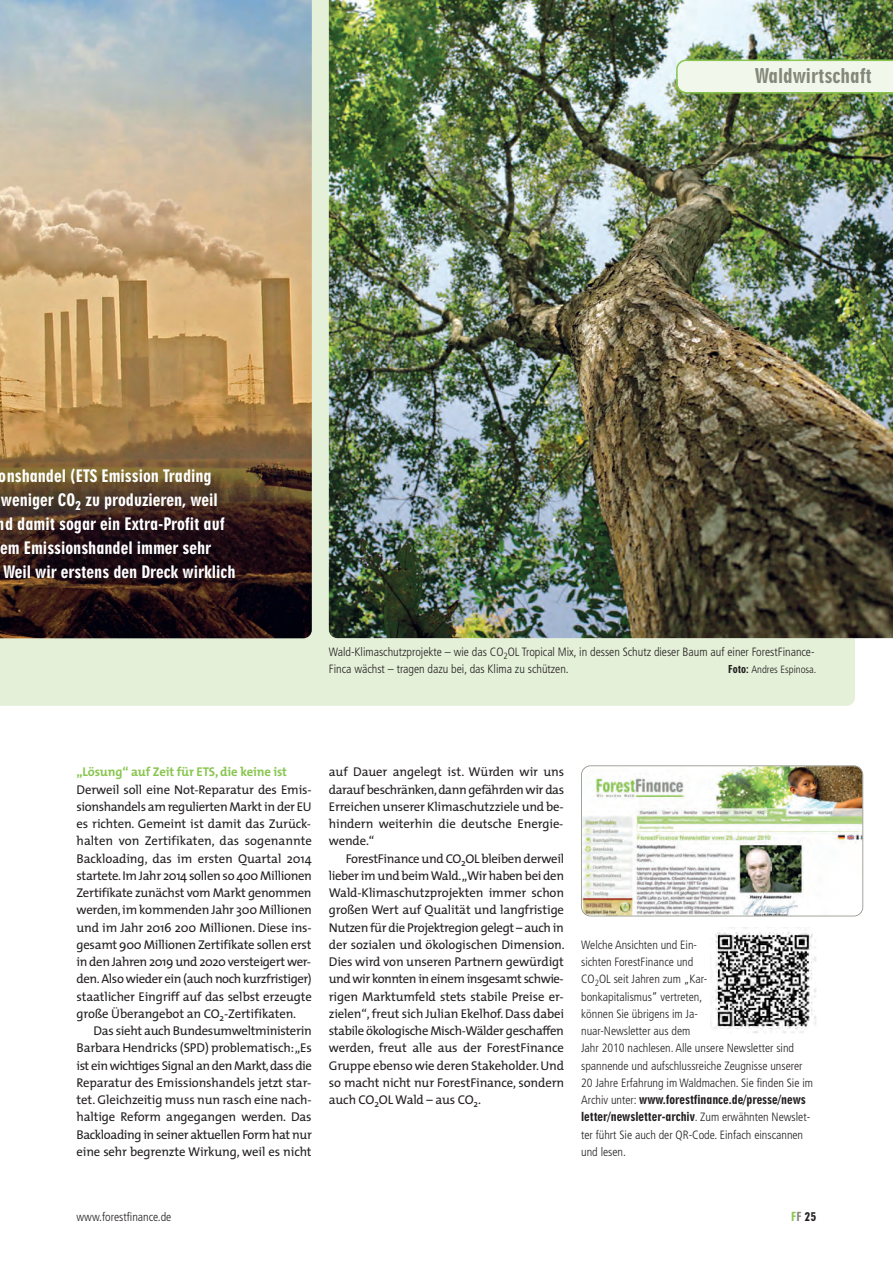
<style>
.page{position:relative;width:893px;height:1263px;background:#fff}
.page>*{position:absolute;margin:0;border:0;box-sizing:border-box;transform-origin:0 0}
.t1{font:19.5px "Geometric 706 BT Black Condensed B";color:#84887b}
.t2{font:16.5px "Geometric 706 BT Black Condensed B";color:#fff}
.t3{font:12.75px/17.2px "The Mix";letter-spacing:-.01em;color:#231f20;text-align:justify}
.t4{font:700 12.75px "The Mix";letter-spacing:-.01em;color:#89c650}
.t5{font:300 condensed 12px/17.2px "Frutiger";color:#231f20}
.t6{font:12px/17.2px "Geometric 706 BT Black Condensed B";color:#231f20}
.t7{font:300 condensed 10.5px "Frutiger";color:#231f20}
.s1{font-family:"Geometric 706 BT Black Condensed B";font-weight:400;font-stretch:normal}
.s2{font-family:"Frutiger";font-weight:300;font-stretch:condensed}
.s3{color:#89c650}
.s4{color:#84887b}
</style>
<div class="page">
<div style="left:0;top:0;width:855px;height:706px;background:#e4f0d8"></div>
<img style="left:329px;top:0;width:564px;height:638px">
<img style="left:0;top:0;width:312px;height:638px">
<svg style="left:676px;top:60px;width:217px;height:34px;background:#e6f0db"></svg>
<img style="left:583px;top:766px;width:279px;height:150px;border-radius:9px">
<div style="left:581px;top:765px;width:282px;height:151px;border:2px solid #84887b;border-radius:9px"></div>
<img style="left:710px;top:927px;width:106px;height:106px;border-radius:9px">
<h1 class="t1" style="left:755px;top:69px;width:119px">Waldwirtschaft</h1>
<p class="t2" style="left:-1px;top:469px;width:214px">onshandel (ETS Emission Trading</p>
<p class="t2" style="left:1px;top:493px;width:219px">weniger CO<sub>2</sub> zu produzieren, weil</p>
<p class="t2" style="left:-3px;top:517px;width:229px">nd damit sogar ein Extra-Profit auf</p>
<p class="t2" style="left:0;top:541px;width:212px">em Emissionshandel immer sehr</p>
<p class="t2" style="left:3px;top:565px;width:234px">Weil wir erstens den Dreck wirklich</p>
<p class="t5" style="left:329px;top:644px;width:487px">Wald-Klimaschutzprojekte – wie das CO<sub>2</sub>OL Tropical Mix, in dessen Schutz dieser Baum auf einer ForestFinance-<br>Finca wächst – tragen dazu bei, das Klima zu schützen.</p>
<p class="t7" style="left:728px;top:665px;width:90px"><span class="s1">Foto:</span> Andres Espinosa.</p>
<p class="t4" style="left:77px;top:768px;width:212px">„Lösung“ auf Zeit für ETS, die keine ist</p>
<p class="t3" style="left:77px;top:782px;width:237px">Derweil soll eine Not-Reparatur des Emis&shy;sionshandels am regulierten Markt in der EU es richten. Gemeint ist damit das Zurück&shy;halten von Zertifikaten, das sogenannte Backloading, das im ersten Quartal 2014 startete. Im Jahr 2014 sollen so 400 Millionen Zertifikate zunächst vom Markt genommen werden, im kommenden Jahr 300 Millionen und im Jahr 2016 200 Millionen. Diese ins&shy;gesamt 900 Millionen Zertifikate sollen erst in den Jahren 2019 und 2020 versteigert wer&shy;den. Also wieder ein (auch noch kurzfristiger) staatlicher Eingriff auf das selbst erzeugte große Überangebot an CO<sub>2</sub>-Zertifikaten.</p>
<p class="t3" style="left:76px;top:1024px;width:237px;text-indent:17px">Das sieht auch Bundesumweltministerin Barbara Hendricks (SPD) problematisch: „Es ist ein wichtiges Signal an den Markt, dass die Reparatur des Emissionshandels jetzt star&shy;tet. Gleichzeitig muss nun rasch eine nach&shy;haltige Reform angegangen werden. Das Backloading in seiner aktuellen Form hat nur eine sehr begrenzte Wirkung, weil es nicht</p>
<p class="t3" style="left:329px;top:765px;width:237px">auf Dauer angelegt ist. Würden wir uns darauf beschränken, dann gefährden wir das Erreichen unserer Klimaschutzziele und be&shy;hindern weiterhin die deutsche Energie&shy;wende.“</p>
<p class="t3" style="left:329px;top:851px;width:237px;text-indent:17px">ForestFinance und CO<sub>2</sub>OL bleiben derweil lieber im und beim Wald. „Wir haben bei den Wald-Klimaschutzprojekten immer schon großen Wert auf Qualität und langfristige Nutzen für die Projektregion gelegt – auch in der sozialen und ökologischen Dimension.<br>Dies wird von unseren Partnern gewürdigt und wir konnten in einem insgesamt schwie&shy;rigen Marktumfeld stets stabile Preise er&shy;zielen“, freut sich Julian Ekelhof. Dass dabei stabile ökologische Misch-Wälder geschaffen werden, freut alle aus der ForestFinance Gruppe ebenso wie deren Stakeholder. Und so macht nicht nur ForestFinance, sondern auch CO<sub>2</sub>OL Wald – aus CO<sub>2</sub>.</p>
<p class="t5" style="left:581px;top:937px;width:233px">Welche Ansichten und Ein-<br>sichten ForestFinance und<br>CO<sub>2</sub>OL seit Jahren zum „Kar-<br>bonkapitalismus“ vertreten,<br>können Sie übrigens im Ja-<br>nuar-Newsletter aus dem<br>Jahr 2010 nachlesen. Alle unsere Newsletter sind spannende und aufschlussreiche Zeugnisse unserer 20 Jahre Erfahrung im Waldmachen. Sie finden Sie im</p>
<p class="t6" style="left:581px;top:1092px;width:231px"><span class="s2">Archiv unter:</span> www.forestfinance.de/presse/news letter/newsletter-archiv<span class="s2">. Zum erwähnten Newslet-</span></p>
<p class="t5" style="left:581px;top:1127px;width:224px">ter führt Sie auch der QR-Code. Einfach einscannen und lesen.</p>
<p class="t5" style="left:77px;top:1209px;width:96px">www.forestfinance.de</p>
<p class="t6" style="left:791px;top:1209px;width:27px"><span class="s3">F</span><span class="s4">F</span> 25</p>
</div>
